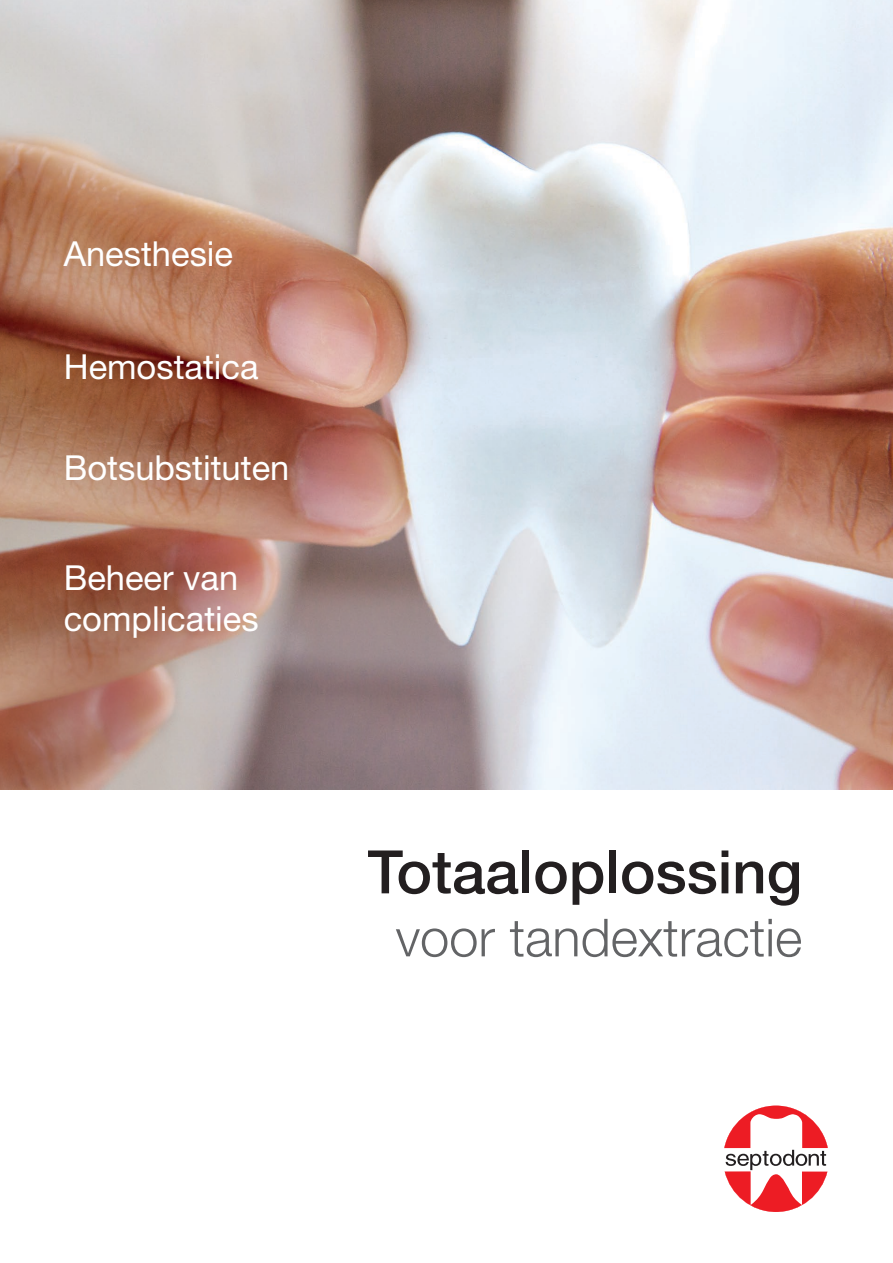
<style>
.page{position:relative;width:893px;height:1263px;background:#fff}
.page>*{position:absolute;margin:0;border:0;box-sizing:border-box;transform-origin:0 0}
.t1{font:500 60px "Helvetica Neue LT Std";color:#231f20}
.t2{font:300 52.5px "Helvetica Neue LT Std";color:#636466}
.t3{font:34.5px/41.4px "Helvetica Neue LT Std";color:#fff}
</style>
<div class="page">
<img style="left:0;top:0;width:893px;height:789px">
<svg style="left:724px;top:1106px;width:104px;height:106px"></svg>
<p class="t3" style="left:64px;top:232px;width:171px">Anesthesie</p>
<p class="t3" style="left:64px;top:346px;width:196px">Hemostatica</p>
<p class="t3" style="left:64px;top:446px;width:227px">Botsubstituten</p>
<p class="t3" style="left:64px;top:556px;width:196px">Beheer van complicaties</p>
<p class="t1" style="left:368px;top:836px;width:436px">Totaaloplossing</p>
<p class="t2" style="left:396px;top:905px;width:408px">voor tandextractie</p>
</div>
